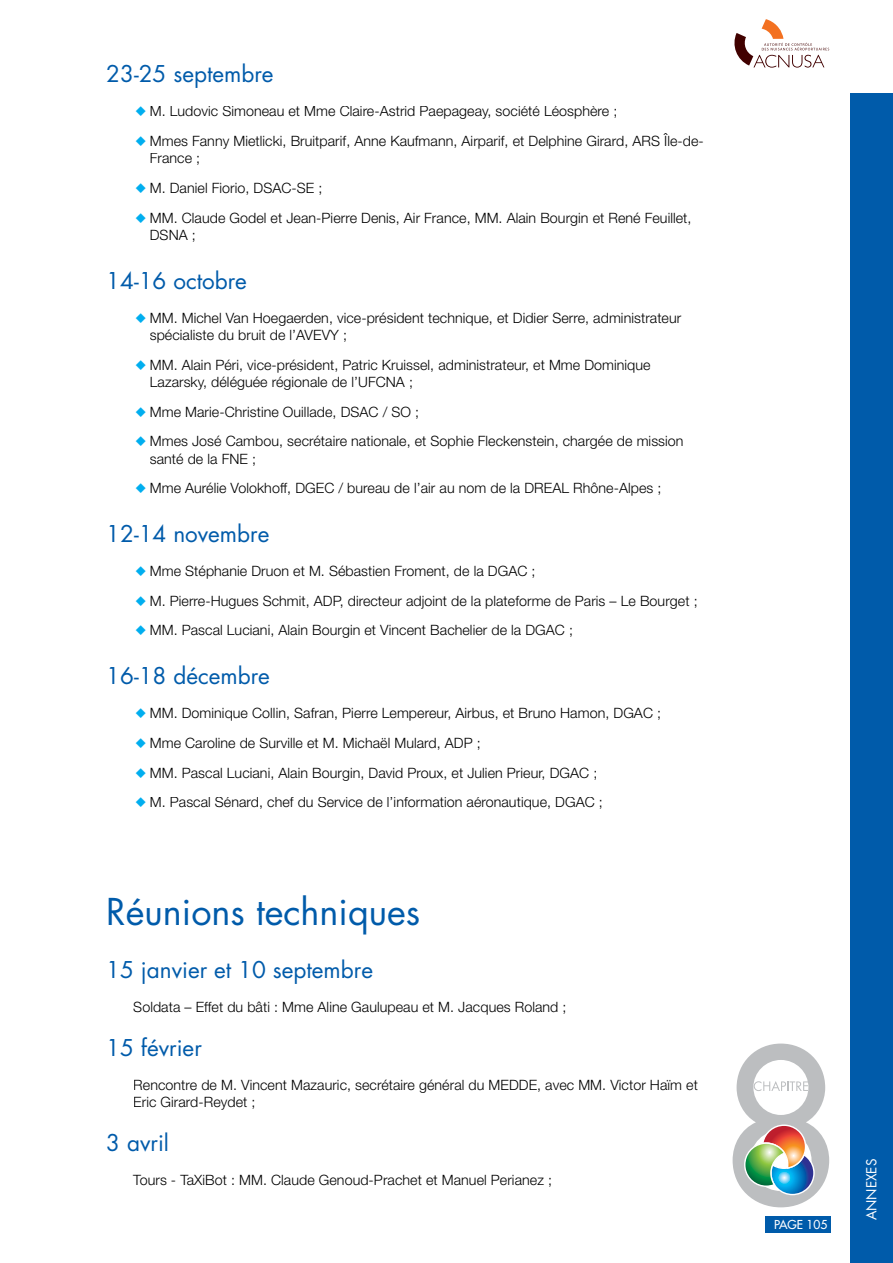
<style>
.page{position:relative;width:893px;height:1263px;background:#fff}
.page>*{position:absolute;margin:0;border:0;box-sizing:border-box;transform-origin:0 0}
.t1{font:36px "Futura Std";color:#005baa}
.t2{font:22.5px "Futura Std";color:#005baa}
.t3{font:300 14.25px/17.1px "Helvetica Neue LT Std";letter-spacing:.005em;color:#000}
.t4{font:13.5px "Futura Std";color:#fff}
.t5{font:500 12px "Futura Std";color:#fff}
.s1{color:#00aeef}
</style>
<div class="page">
<svg style="left:734px;top:19px;width:95px;height:49px"></svg>
<div style="left:765px;top:1216px;width:66px;height:17px;background:#005baa"></div>
<div style="left:850px;top:94px;width:43px;height:1169px;background:#005baa"></div>
<svg style="left:733px;top:1043px;width:96px;height:164px"></svg>
<h2 class="t2" style="left:106px;top:60px;width:169px">23-25 septembre</h2>
<p class="t3" style="left:135px;top:103px;width:484px"><span class="s1">○</span> M. Ludovic Simoneau et Mme Claire-Astrid Paepageay, société Léosphère ;</p>
<p class="t3" style="left:150px;top:132px;width:556px;text-indent:-15px"><span class="s1">○</span> Mmes Fanny Mietlicki, Bruitparif, Anne Kaufmann, Airparif, et Delphine Girard, ARS Île-de-<br>France ;</p>
<p class="t3" style="left:135px;top:179px;width:189px"><span class="s1">○</span> M. Daniel Fiorio, DSAC-SE ;</p>
<p class="t3" style="left:150px;top:209px;width:543px;text-indent:-15px"><span class="s1">○</span> MM. Claude Godel et Jean-Pierre Denis, Air France, MM. Alain Bourgin et René Feuillet,<br>DSNA ;</p>
<h2 class="t2" style="left:106px;top:266px;width:142px">14-16 octobre</h2>
<p class="t3" style="left:150px;top:309px;width:533px;text-indent:-15px"><span class="s1">○</span> MM. Michel Van Hoegaerden, vice-président technique, et Didier Serre, administrateur spécialiste du bruit de l’AVEVY ;</p>
<p class="t3" style="left:150px;top:356px;width:502px;text-indent:-15px"><span class="s1">○</span> MM. Alain Péri, vice-président, Patric Kruissel, administrateur, et Mme Dominique<br>Lazarsky, déléguée régionale de l’UFCNA ;</p>
<p class="t3" style="left:135px;top:403px;width:286px"><span class="s1">○</span> Mme Marie-Christine Ouillade, DSAC / SO ;</p>
<p class="t3" style="left:150px;top:432px;width:535px;text-indent:-15px"><span class="s1">○</span> Mmes José Cambou, secrétaire nationale, et Sophie Fleckenstein, chargée de mission santé de la FNE ;</p>
<p class="t3" style="left:135px;top:479px;width:528px"><span class="s1">○</span> Mme Aurélie Volokhoff, DGEC / bureau de l’air au nom de la DREAL Rhône-Alpes ;</p>
<h2 class="t2" style="left:106px;top:519px;width:165px">12-14 novembre</h2>
<p class="t3" style="left:135px;top:562px;width:402px"><span class="s1">○</span> Mme Stéphanie Druon et M. Sébastien Froment, de la DGAC ;</p>
<p class="t3" style="left:135px;top:592px;width:564px"><span class="s1">○</span> M. Pierre-Hugues Schmit, ADP, directeur adjoint de la plateforme de Paris – Le Bourget ;</p>
<p class="t3" style="left:135px;top:621px;width:440px"><span class="s1">○</span> MM. Pascal Luciani, Alain Bourgin et Vincent Bachelier de la DGAC ;</p>
<h2 class="t2" style="left:106px;top:661px;width:165px">16-18 décembre</h2>
<p class="t3" style="left:135px;top:704px;width:528px"><span class="s1">○</span> MM. Dominique Collin, Safran, Pierre Lempereur, Airbus, et Bruno Hamon, DGAC ;</p>
<p class="t3" style="left:135px;top:734px;width:347px"><span class="s1">○</span> Mme Caroline de Surville et M. Michaël Mulard, ADP ;</p>
<p class="t3" style="left:135px;top:764px;width:464px"><span class="s1">○</span> MM. Pascal Luciani, Alain Bourgin, David Proux, et Julien Prieur, DGAC ;</p>
<p class="t3" style="left:135px;top:793px;width:469px"><span class="s1">○</span> M. Pascal Sénard, chef du Service de l’information aéronautique, DGAC ;</p>
<h1 class="t1" style="left:106px;top:889px;width:315px">Réunions techniques</h1>
<h2 class="t2" style="left:106px;top:955px;width:268px">15 janvier et 10 septembre</h2>
<p class="t3" style="left:133px;top:998px;width:435px">Soldata – Effet du bâti : Mme Aline Gaulupeau et M. Jacques Roland ;</p>
<h2 class="t2" style="left:106px;top:1033px;width:97px">15 février</h2>
<p class="t3" style="left:133px;top:1076px;width:566px">Rencontre de M. Vincent Mazauric, secrétaire général du MEDDE, avec MM. Victor Haïm et<br>Eric Girard-Reydet ;</p>
<h2 class="t2" style="left:106px;top:1128px;width:64px">3 avril</h2>
<p class="t3" style="left:133px;top:1171px;width:420px">Tours - TaXiBot : MM. Claude Genoud-Prachet et Manuel Perianez ;</p>
<p class="t5" style="left:774px;top:1217px;width:55px">page 105</p>
<p class="t4" style="left:863px;top:1220px;width:63px;rotate:-90deg">annexes</p>
</div>
